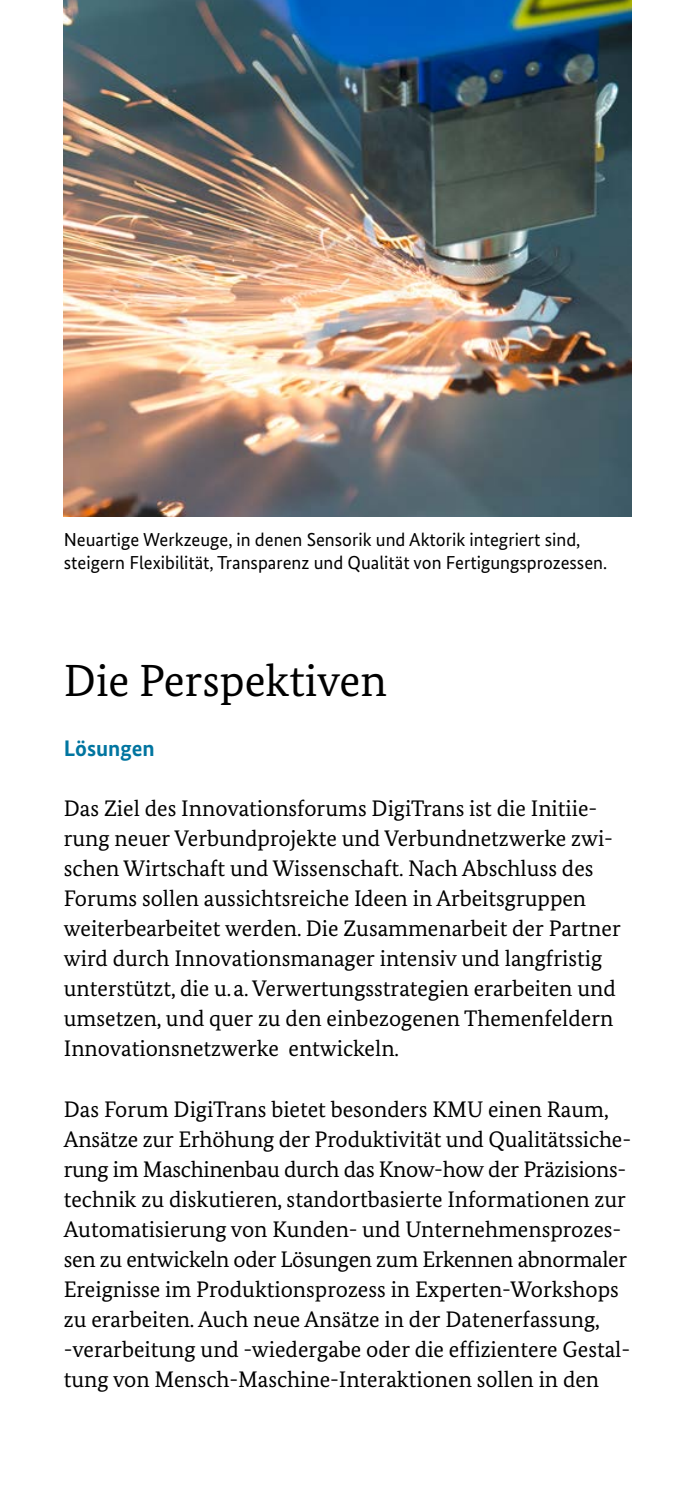
<style>
.page{position:relative;width:695px;height:1489px;background:#fff}
.page>*{position:absolute;margin:0;border:0;box-sizing:border-box;transform-origin:0 0}
.t1{font:45px "Bundes Serif";color:#000}
.t2{font:22.5px/30px "Bundes Serif";color:#000}
.t3{font:700 22.5px "Bundes Sans";color:#0075a0}
.t4{font:18.75px/22.5px "Bundes Sans";color:#000}
</style>
<div class="page">
<img style="left:64px;top:0;width:567px;height:516px">
<p class="t4" style="left:64px;top:528px;width:545px">Neuartige Werkzeuge, in denen Sensorik und Aktorik integriert sind, steigern Flexibilität, Transparenz und Qualität von Fertigungsprozessen.</p>
<h2 class="t1" style="left:64px;top:653px;width:324px">Die Perspektiven</h2>
<h3 class="t3" style="left:64px;top:734px;width:92px">Lösungen</h3>
<p class="t2" style="left:64px;top:793px;width:558px">Das Ziel des Innovationsforums DigiTrans ist die Initiie&shy;rung neuer Verbundprojekte und Verbundnetzwerke zwi&shy;schen Wirtschaft und Wissenschaft. Nach Abschluss des Forums sollen aussichtsreiche Ideen in Arbeitsgruppen weiterbearbeitet werden. Die Zusammenarbeit der Partner wird durch Innovationsmanager intensiv und langfristig unterstützt, die u.a. Verwertungsstrategien erarbeiten und umsetzen, und quer zu den einbezogenen Themenfeldern Innovationsnetzwerke entwickeln.</p>
<p class="t2" style="left:64px;top:1093px;width:567px">Das Forum DigiTrans bietet besonders KMU einen Raum, Ansätze zur Erhöhung der Produktivität und Qualitätssiche&shy;rung im Maschinenbau durch das Know-how der Präzisions&shy;technik zu diskutieren, standortbasierte Informationen zur Automatisierung von Kunden- und Unternehmensprozes&shy;sen zu entwickeln oder Lösungen zum Erkennen abnormaler Ereignisse im Produktionsprozess in Experten-Workshops zu erarbeiten. Auch neue Ansätze in der Datenerfassung, -verarbeitung und -wiedergabe oder die effizientere Gestal&shy;tung von Mensch-Maschine-Interaktionen sollen in den</p>
</div>
